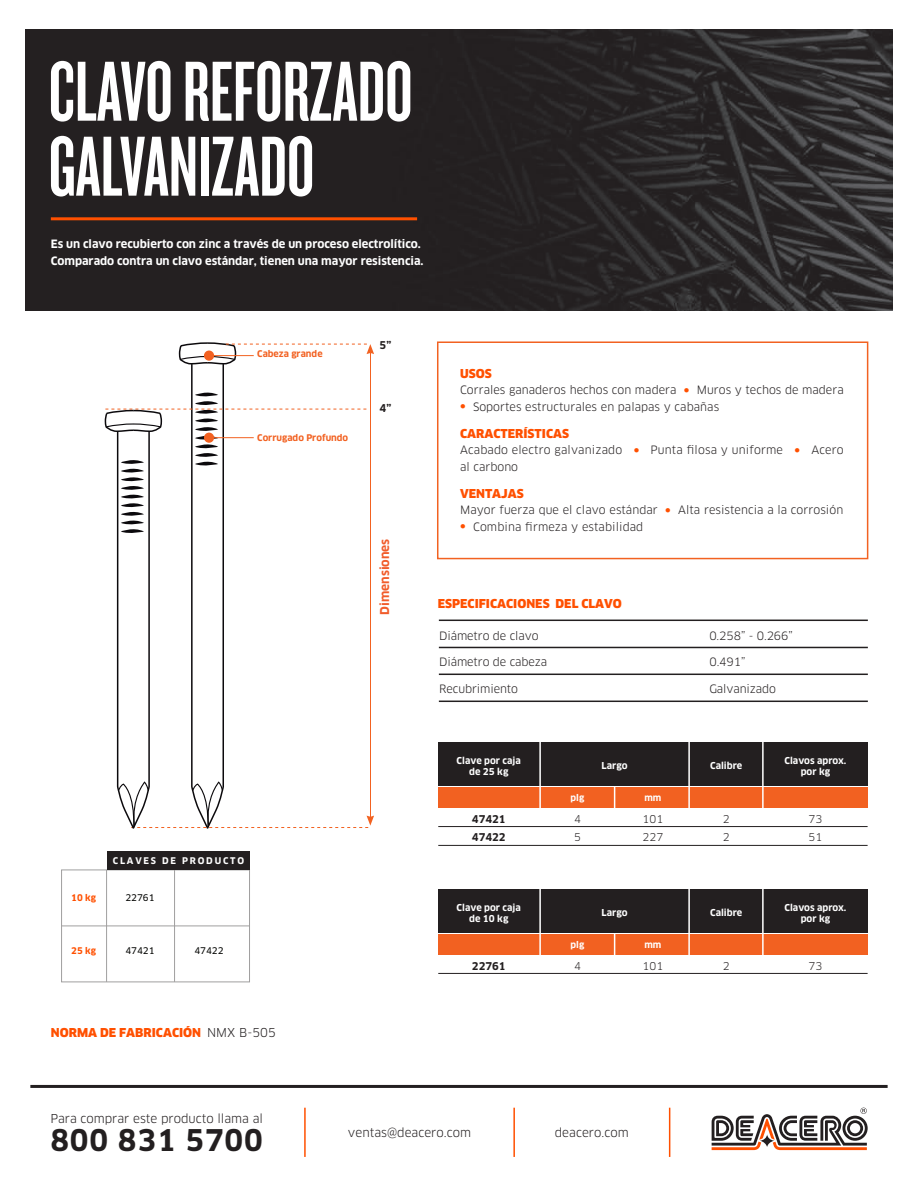
<style>
.page{position:relative;width:918px;height:1188px;background:#fff}
.page>*{position:absolute;margin:0;border:0;box-sizing:border-box;transform-origin:0 0}
.t1{font:88.5px/75px "Knockout HTF47 Bantamweight";color:#fff}
.t2{font:700 29.25px "Clan OT";letter-spacing:.03em;color:#231f20}
.t3{font:900 12px "Clan OT";color:#ff5000}
.t4{font:12px "Clan OT";letter-spacing:-.005em;color:#231f20}
.t5{font:700 12px "Clan OT";color:#f15c2a}
.t6{font:11.25px/16.5px "Clan OT";letter-spacing:.005em;color:#231f20}
.t7{font:700 11.25px/16.5px "Clan OT";letter-spacing:-.005em;color:#fff}
.t8{font:10.5px/18px "Clan OT";color:#231f20}
.t9{font:700 10.5px/18px "Clan OT";color:#231f20}
.t10{font:700 9.3px/11.1px "Clan OT";color:#fff;text-align:center}
.t11{font:700 9px "Clan OT";color:#f26121}
.t12{font:700 9px "Clan OT";letter-spacing:.2em;color:#fff}
.t13{font:9px "Clan OT News";color:#040503}
.t14{font:700 9px "Clan OT";color:#ff5000}
.s1{font-weight:400;color:#231f20}
.s2{color:#ff5000}
</style>
<div class="page">
<img style="left:26px;top:29px;width:866px;height:281px">
<hr style="left:51px;top:217px;width:366px;height:3px;background:#ff5000">
<hr style="left:439px;top:620px;width:429px;height:1px;background:#231f20">
<hr style="left:439px;top:674px;width:429px;height:1px;background:#231f20">
<hr style="left:439px;top:701px;width:429px;height:1px;background:#231f20">
<hr style="left:439px;top:647px;width:429px;height:1px;background:#231f20">
<div style="left:437px;top:341px;width:431px;height:218px;border:2px solid #f26221"></div>
<svg style="left:104px;top:342px;width:270px;height:487px"></svg>
<div style="left:439px;top:743px;width:429px;height:43px;background:#231f20"></div>
<div style="left:438px;top:788px;width:430px;height:20px;background:#f26121"></div>
<hr style="left:438px;top:826px;width:430px;height:1px;background:#231f20">
<hr style="left:688px;top:737px;width:2px;height:76px;background:#fff">
<svg style="left:614px;top:788px;width:1px;height:20px"></svg>
<hr style="left:539px;top:737px;width:2px;height:76px;background:#fff">
<hr style="left:762px;top:737px;width:2px;height:76px;background:#fff">
<hr style="left:438px;top:845px;width:430px;height:1px;background:#231f20">
<div style="left:439px;top:890px;width:429px;height:43px;background:#231f20"></div>
<div style="left:438px;top:934px;width:430px;height:21px;background:#f26121"></div>
<hr style="left:438px;top:973px;width:430px;height:1px;background:#231f20">
<hr style="left:688px;top:883px;width:2px;height:77px;background:#fff">
<svg style="left:614px;top:934px;width:1px;height:21px"></svg>
<hr style="left:539px;top:883px;width:2px;height:77px;background:#fff">
<hr style="left:762px;top:883px;width:2px;height:77px;background:#fff">
<div style="left:61px;top:870px;width:189px;height:112px;border:1px solid #a09f9f"></div>
<hr style="left:62px;top:926px;width:188px;height:1px;background:#a09f9f">
<hr style="left:106px;top:870px;width:1px;height:112px;background:#a09f9f">
<hr style="left:174px;top:870px;width:1px;height:112px;background:#a09f9f">
<div style="left:107px;top:851px;width:143px;height:19px;background:#231f20"></div>
<hr style="left:30px;top:1085px;width:858px;height:3px;background:#231f20">
<svg style="left:712px;top:1108px;width:156px;height:42px"></svg>
<hr style="left:304px;top:1108px;width:2px;height:49px;background:#ff5000">
<hr style="left:513px;top:1108px;width:2px;height:49px;background:#ff5000">
<hr style="left:669px;top:1108px;width:1px;height:49px;background:#ff5000">
<h1 class="t1" style="left:49px;top:55px;width:366px">CLAVO REFORZADO<br>GALVANIZADO</h1>
<p class="t7" style="left:51px;top:236px;width:374px">Es un clavo recubierto con zinc a través de un proceso electrolítico.<br>Comparado contra un clavo estándar, tienen una mayor resistencia.</p>
<p class="t11" style="left:257px;top:349px;width:67px">Cabeza grande</p>
<p class="t11" style="left:257px;top:433px;width:92px">Corrugado Profundo</p>
<p class="t9" style="left:380px;top:336px;width:13px">5”</p>
<p class="t9" style="left:380px;top:399px;width:13px">4”</p>
<p class="t5" style="left:378px;top:615px;width:78px;rotate:-90deg">Dimensiones</p>
<p class="t14" style="left:71px;top:893px;width:26px">10 kg</p>
<p class="t12" style="left:113px;top:856px;width:133px">CLAVES DE PRODUCTO</p>
<p class="t13" style="left:125px;top:893px;width:31px">22761</p>
<p class="t14" style="left:71px;top:946px;width:26px">25 kg</p>
<p class="t13" style="left:125px;top:946px;width:31px">47421</p>
<p class="t13" style="left:194px;top:946px;width:31px">47422</p>
<p class="t3" style="left:51px;top:1025px;width:227px">NORMA DE FABRICACIÓN <span class="s1">NMX B-505</span></p>
<p class="t3" style="left:460px;top:366px;width:33px">USOS</p>
<p class="t6" style="left:460px;top:382px;width:385px">Corrales ganaderos hechos con madera <span class="s2">●</span> Muros y techos de madera</p>
<p class="t6" style="left:460px;top:398px;width:261px"><span class="s2">●</span> Soportes estructurales en palapas y cabañas</p>
<p class="t3" style="left:460px;top:426px;width:110px">CARACTERÍSTICAS</p>
<p class="t6" style="left:460px;top:442px;width:385px">Acabado electro galvanizado <span class="s2">●</span> Punta filosa y uniforme <span class="s2">●</span> Acero al carbono</p>
<p class="t3" style="left:460px;top:486px;width:65px">VENTAJAS</p>
<p class="t6" style="left:460px;top:502px;width:385px">Mayor fuerza que el clavo estándar <span class="s2">●</span> Alta resistencia a la corrosión</p>
<p class="t6" style="left:460px;top:518px;width:185px"><span class="s2">●</span> Combina firmeza y estabilidad</p>
<p class="t3" style="left:438px;top:597px;width:186px">ESPECIFICACIONES DEL CLAVO</p>
<p class="t6" style="left:439px;top:627px;width:101px">Diámetro de clavo</p>
<p class="t6" style="left:709px;top:627px;width:85px">0.258” - 0.266”</p>
<p class="t6" style="left:439px;top:654px;width:109px">Diámetro de cabeza</p>
<p class="t6" style="left:709px;top:654px;width:37px">0.491”</p>
<p class="t6" style="left:439px;top:681px;width:80px">Recubrimiento</p>
<p class="t6" style="left:709px;top:681px;width:68px">Galvanizado</p>
<p class="t10" style="left:457px;top:755px;width:66px">Clave por caja de 25 kg</p>
<p class="t9" style="left:472px;top:810px;width:35px">47421<br>47422</p>
<p class="t10" style="left:457px;top:902px;width:66px">Clave por caja de 10 kg</p>
<p class="t9" style="left:472px;top:957px;width:35px">22761</p>
<p class="t12" style="left:571px;top:792px;width:15px">plg</p>
<p class="t8" style="left:574px;top:810px;width:8px">4<br>5</p>
<p class="t10" style="left:602px;top:760px;width:28px">Largo</p>
<p class="t12" style="left:644px;top:792px;width:18px">mm</p>
<p class="t8" style="left:643px;top:810px;width:22px">101<br>227</p>
<p class="t10" style="left:710px;top:760px;width:34px">Calibre</p>
<p class="t8" style="left:723px;top:810px;width:8px">2<br>2</p>
<p class="t10" style="left:785px;top:755px;width:63px">Clavos aprox. por kg</p>
<p class="t8" style="left:809px;top:810px;width:15px">73<br>51</p>
<p class="t12" style="left:571px;top:939px;width:15px">plg</p>
<p class="t8" style="left:574px;top:957px;width:8px">4</p>
<p class="t10" style="left:602px;top:907px;width:28px">Largo</p>
<p class="t12" style="left:644px;top:939px;width:18px">mm</p>
<p class="t8" style="left:643px;top:957px;width:22px">101</p>
<p class="t10" style="left:710px;top:907px;width:34px">Calibre</p>
<p class="t8" style="left:723px;top:957px;width:8px">2</p>
<p class="t10" style="left:785px;top:902px;width:63px">Clavos aprox. por kg</p>
<p class="t8" style="left:809px;top:957px;width:15px">73</p>
<p class="t4" style="left:50px;top:1111px;width:214px">Para comprar este producto llama al</p>
<h2 class="t2" style="left:50px;top:1123px;width:214px">800 831 5700</h2>
<p class="t4" style="left:348px;top:1125px;width:125px">ventas@deacero.com</p>
<p class="t4" style="left:555px;top:1125px;width:75px">deacero.com</p>
</div>
